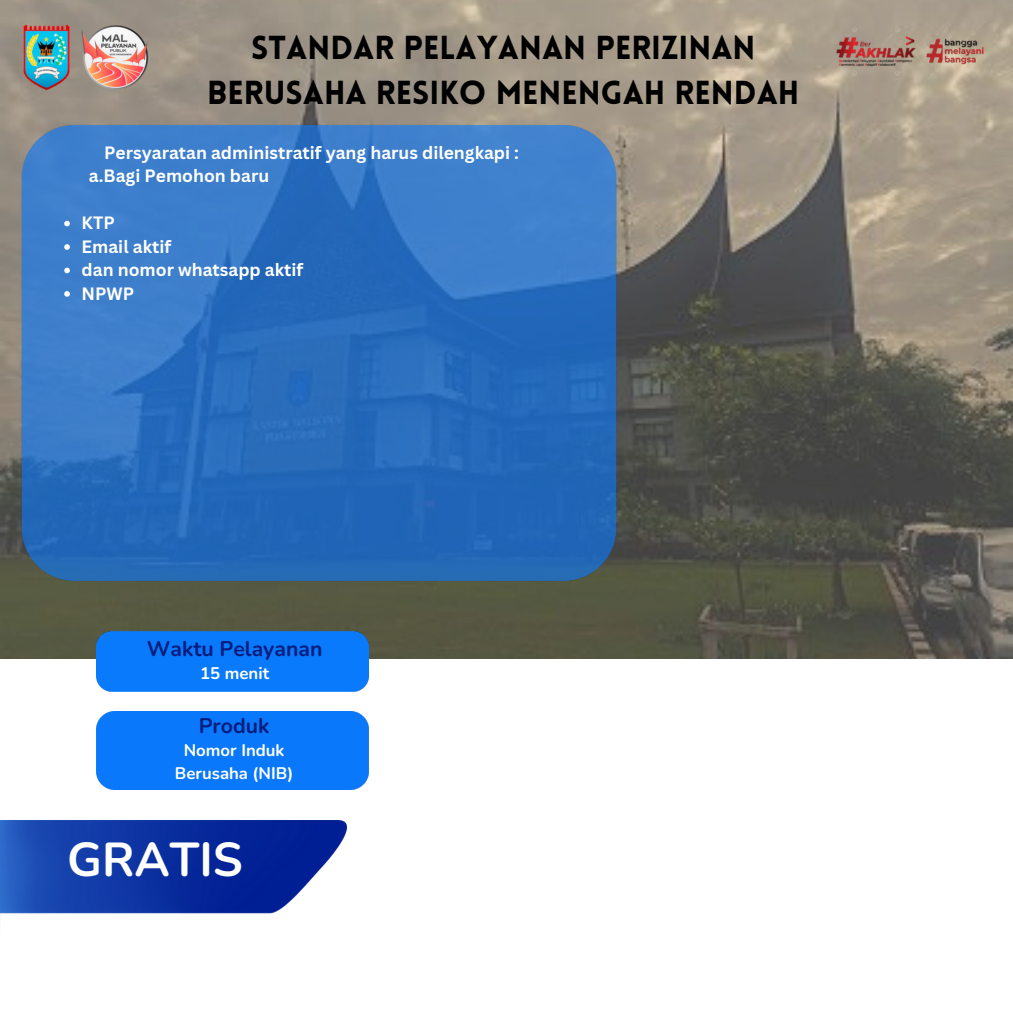
<style>
.page{position:relative;width:1013px;height:1013px;background:#fff}
.page>*{position:absolute;margin:0;border:0;box-sizing:border-box;transform-origin:0 0}
.t1{font:700 47.5px "Nunito";color:#fff}
.t2{font:900 32.5px/45px "Lovelo";color:#000;text-align:center}
.t3{font:700 21.25px "Nunito";color:#041d7e}
.t4{font:700 17.38px/23.5px "Canva Sans";color:#fff}
.t5{font:700 16.75px/23.5px "Nunito";color:#fff;text-align:center}
</style>
<div class="page">
<img style="left:0;top:0;width:1012px;height:658px">
<img style="left:833px;top:28px;width:85px;height:48px">
<img style="left:919px;top:21px;width:71px;height:60px">
<img style="left:79px;top:21px;width:71px;height:72px">
<img style="left:22px;top:24px;width:48px;height:67px">
<div style="left:97px;top:631px;width:271px;height:60px;background:#0a7afc"></div>
<div style="left:97px;top:711px;width:271px;height:79px;background:#0a78fa"></div>
<img style="left:14px;top:117px;width:610px;height:471px">
<img style="left:0;top:820px;width:346px;height:94px">
<svg style="left:64px;top:221px;width:6px;height:5px"></svg>
<svg style="left:64px;top:244px;width:6px;height:6px"></svg>
<svg style="left:64px;top:268px;width:6px;height:5px"></svg>
<svg style="left:64px;top:291px;width:6px;height:6px"></svg>
<p class="t2" style="left:207px;top:28px;width:593px">STANDAR PELAYANAN PERIZINAN<br>BERUSAHA RESIKO MENENGAH RENDAH</p>
<h3 class="t4" style="left:89px;top:140px;width:431px;text-indent:15px">Persyaratan administratif yang harus dilengkapi : a.Bagi Pemohon baru</h3>
<p class="t4" style="left:82px;top:211px;width:35px">KTP</p>
<h4 class="t4" style="left:82px;top:234px;width:91px">Email aktif</h4>
<p class="t4" style="left:82px;top:257px;width:223px">dan nomor whatsapp aktif</p>
<h1 class="t4" style="left:82px;top:281px;width:54px">NPWP</h1>
<p class="t3" style="left:147px;top:634px;width:177px">Waktu Pelayanan</p>
<p class="t5" style="left:200px;top:661px;width:70px">15 menit</p>
<p class="t3" style="left:199px;top:711px;width:72px">Produk</p>
<p class="t5" style="left:175px;top:738px;width:120px">Nomor Induk<br>Berusaha (NIB)</p>
<p class="t1" style="left:67px;top:828px;width:177px">GRATIS</p>
</div>
